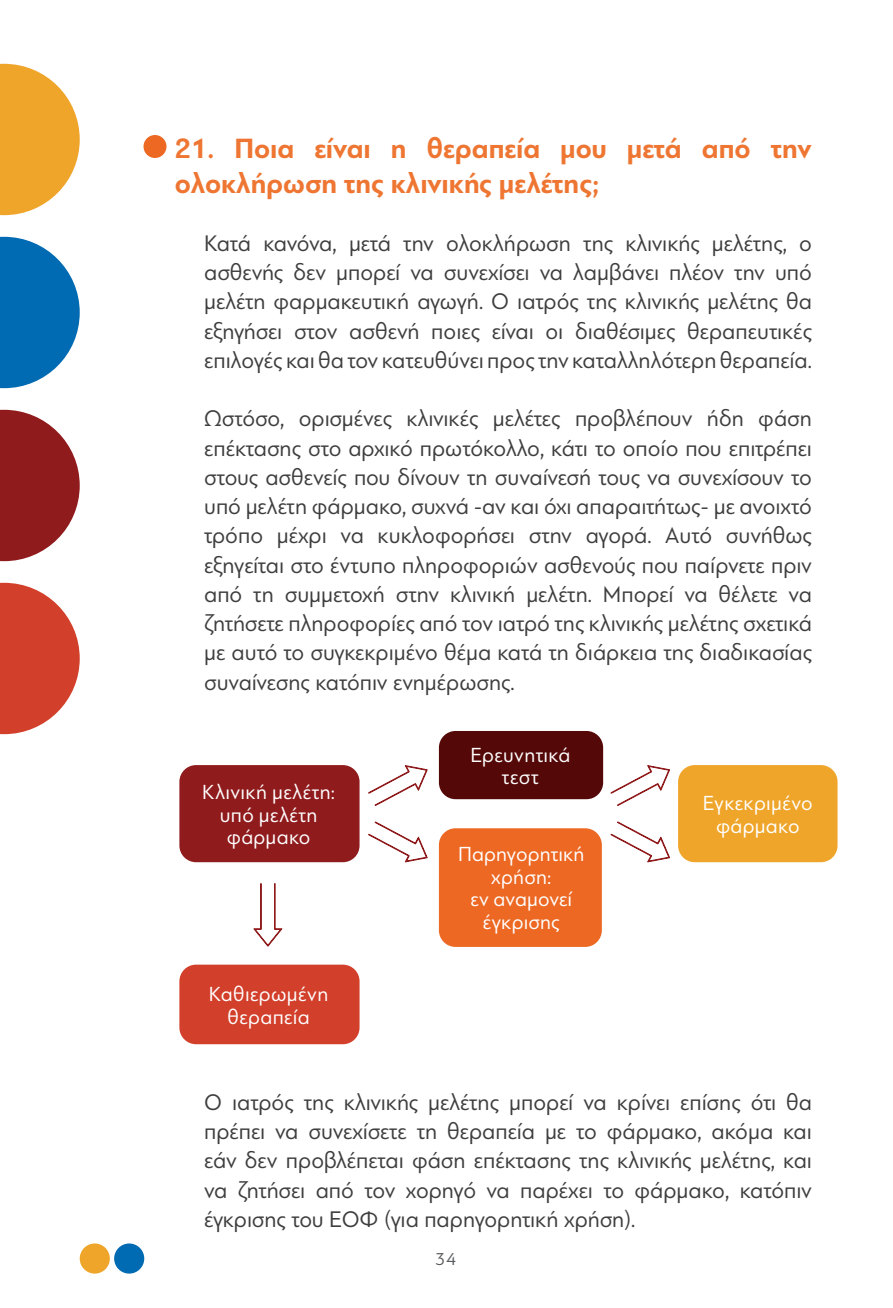
<style>
.page{position:relative;width:893px;height:1308px;background:#fff}
.page>*{position:absolute;margin:0;border:0;box-sizing:border-box;transform-origin:0 0}
.t1{font:700 29.25px/35.1px "PF Bague Sans Pro";color:#ee7632}
.txt{font:23.62px/29.2px "PF Bague Sans Pro";color:#3e3e3f;text-align:justify;scale:.96 1}
.t2{font:21.38px/22.5px "PF Bague Sans Pro";letter-spacing:.015em;color:#fff;text-align:center;scale:.96 1}
.t3{font:18px "PF Bague Sans Pro";color:#57585a;scale:.96 1}
</style>
<div class="page">
<svg style="left:0;top:64px;width:80px;height:151px"></svg>
<svg style="left:0;top:237px;width:80px;height:151px"></svg>
<svg style="left:0;top:410px;width:80px;height:151px"></svg>
<svg style="left:0;top:583px;width:80px;height:151px"></svg>
<div style="left:80px;top:1243px;width:30px;height:30px;background:#efa529;border-radius:50%"></div>
<div style="left:114px;top:1243px;width:30px;height:30px;background:#006ab2;border-radius:50%"></div>
<div style="left:144px;top:135px;width:22px;height:23px;background:#ec6823;border-radius:50%"></div>
<div style="left:179px;top:765px;width:181px;height:97px;background:#901b1d;border-radius:17px"></div>
<div style="left:179px;top:964px;width:181px;height:80px;background:#d23f2a;border-radius:17px"></div>
<div style="left:678px;top:765px;width:159px;height:97px;background:#efa529;border-radius:17px"></div>
<div style="left:439px;top:731px;width:164px;height:68px;background:#540807;border-radius:17px"></div>
<div style="left:439px;top:828px;width:163px;height:119px;background:#ec6823;border-radius:17px"></div>
<svg style="left:368px;top:765px;width:60px;height:41px"></svg>
<svg style="left:368px;top:821px;width:60px;height:42px"></svg>
<svg style="left:253px;top:883px;width:30px;height:64px"></svg>
<svg style="left:610px;top:765px;width:60px;height:41px"></svg>
<svg style="left:610px;top:821px;width:60px;height:42px"></svg>
<p class="t1" style="left:175px;top:131px;width:639px">21. Ποια είναι η θεραπεία μου μετά από την ολοκλήρωση της κλινικής μελέτης;</p>
<p class="txt" style="left:204px;top:228px;width:635px">Κατά κανόνα, μετά την ολοκλήρωση της κλινικής μελέτης, ο ασθενής δεν μπορεί να συνεχίσει να λαμβάνει πλέον την υπό μελέτη φαρμακευτική αγωγή. Ο ιατρός της κλινικής μελέτης θα εξηγήσει στον ασθενή ποιες είναι οι διαθέσιμες θεραπευτικές επιλογές και θα τον κατευθύνει προς την καταλληλότερη θεραπεία.</p>
<p class="txt" style="left:204px;top:404px;width:635px">Ωστόσο, ορισμένες κλινικές μελέτες προβλέπουν ήδη φάση επέκτασης στο αρχικό πρωτόκολλο, κάτι το οποίο που επιτρέπει στους ασθενείς που δίνουν τη συναίνεσή τους να συνεχίσουν το υπό μελέτη φάρμακο, συχνά -αν και όχι απαραιτήτως- με ανοιχτό τρόπο μέχρι να κυκλοφορήσει στην αγορά. Αυτό συνήθως εξηγείται στο έντυπο πληροφοριών ασθενούς που παίρνετε πριν από τη συμμετοχή στην κλινική μελέτη. Μπορεί να θέλετε να ζητήσετε πληροφορίες από τον ιατρό της κλινικής μελέτης σχετικά με αυτό το συγκεκριμένο θέμα κατά τη διάρκεια της διαδικασίας συναίνεσης κατόπιν ενημέρωσης.</p>
<p class="t2" style="left:202px;top:781px;width:140px">Κλινική μελέτη:</p>
<p class="t2" style="left:220px;top:803px;width:103px">υπό μελέτη φάρμακο</p>
<p class="t2" style="left:209px;top:982px;width:126px">Καθιερωμένη</p>
<p class="t2" style="left:228px;top:1005px;width:87px">θεραπεία</p>
<p class="t2" style="left:470px;top:743px;width:106px">Ερευνητικά</p>
<p class="t2" style="left:502px;top:766px;width:40px">τεστ</p>
<p class="t2" style="left:458px;top:843px;width:133px">Παρηγορητική</p>
<p class="t2" style="left:470px;top:865px;width:108px">χρήση:<br>εν αναμονεί</p>
<p class="t2" style="left:483px;top:910px;width:82px">έγκρισης</p>
<p class="t2" style="left:703px;top:792px;width:116px">Εγκεκριμένο φάρμακο</p>
<p class="txt" style="left:204px;top:1087px;width:635px">Ο ιατρός της κλινικής μελέτης μπορεί να κρίνει επίσης ότι θα πρέπει να συνεχίσετε τη θεραπεία με το φάρμακο, ακόμα και εάν δεν προβλέπεται φάση επέκτασης της κλινικής μελέτης, και να ζητήσει από τον χορηγό να παρέχει το φάρμακο, κατόπιν έγκρισης του ΕΟΦ (για παρηγορητική χρήση).</p>
<p class="t3" style="left:436px;top:1248px;width:23px">34</p>
</div>
